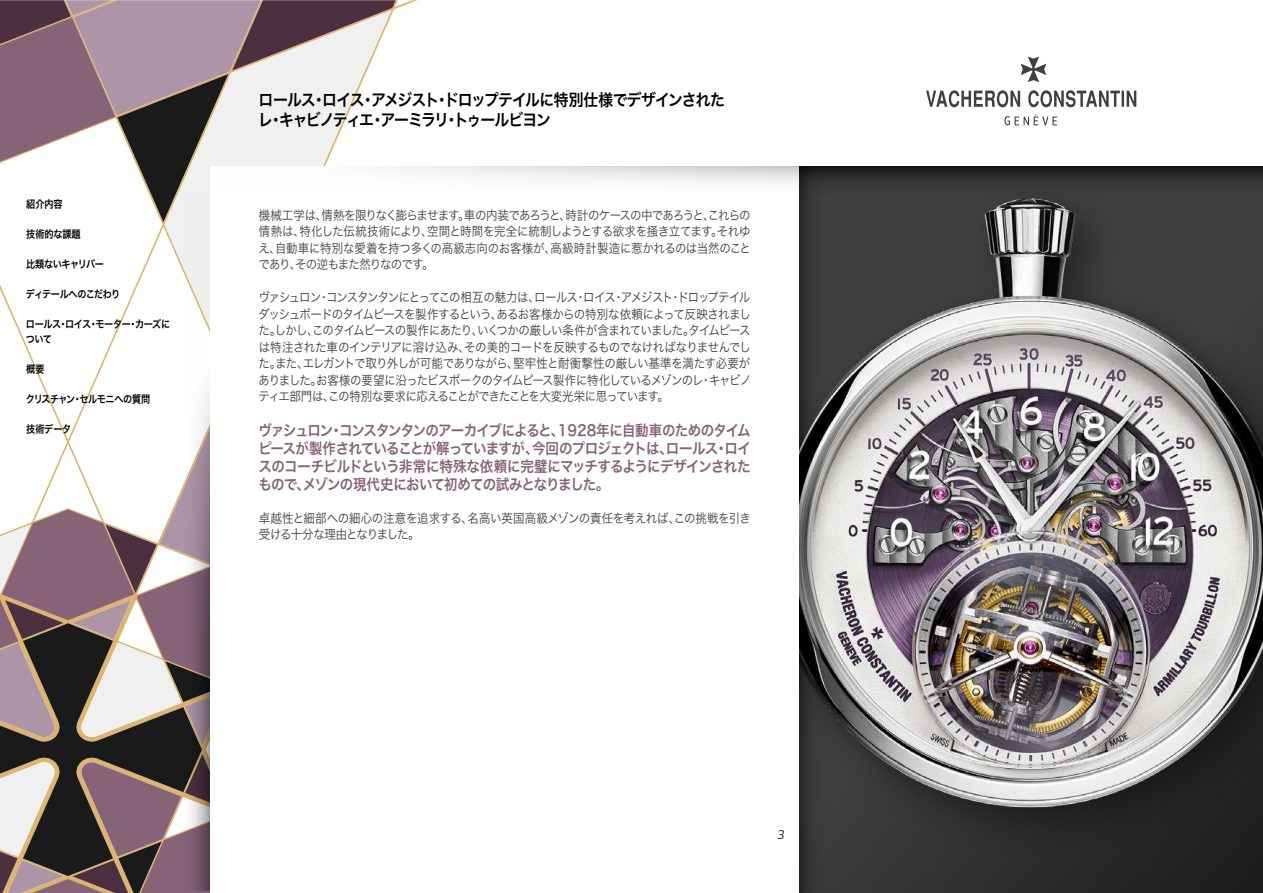
<style>
.page{position:relative;width:1263px;height:893px;background:#fff}
.page>*{position:absolute;margin:0;border:0;box-sizing:border-box;transform-origin:0 0}
.t1{font:16.5px/19.8px "Hira Kaku Pro W6";letter-spacing:-.075em;color:#000;scale:.9 1}
.t2{font:15px/18px "Hira Kaku Pro W6";letter-spacing:-.06em;color:#876378;text-align:justify;scale:.9 1}
.t3{font:12.75px/16.5px "Hira Kaku Pro W3";letter-spacing:-.04em;color:#40403f;text-align:justify;scale:.9 1}
.t4{font:italic 12.75px "Prelo";color:#000}
.t5{font:10.5px/15px "Hira Kaku Pro W6";letter-spacing:-.04em;color:#000;scale:.87 1}
.t6{font:10.5px "Hira Kaku Pro W6";letter-spacing:-.065em;color:#000;scale:.87 1}
</style>
<div class="page">
<svg style="left:0;top:745px;width:163px;height:9px"></svg>
<svg style="left:0;top:754px;width:210px;height:139px"></svg>
<svg style="left:0;top:289px;width:163px;height:456px"></svg>
<svg style="left:0;top:0;width:396px;height:222px"></svg>
<svg style="left:926px;top:57px;width:210px;height:68px"></svg>
<svg style="left:163px;top:190px;width:47px;height:701px"></svg>
<div style="left:210px;top:166px;width:1052px;height:727px;background:#fff"></div>
<svg style="left:385px;top:166px;width:414px;height:17px"></svg>
<img style="left:847px;top:214px;width:416px;height:679px">
<svg style="left:847px;top:166px;width:416px;height:48px"></svg>
<svg style="left:799px;top:166px;width:48px;height:727px"></svg>
<p class="t5" style="left:26px;top:196px;width:43px">紹介内容</p>
<p class="t5" style="left:26px;top:226px;width:64px">技術的な課題</p>
<p class="t5" style="left:26px;top:256px;width:91px">比類ないキャリバー</p>
<p class="t6" style="left:26px;top:285px;width:110px">ディテールへのこだわり</p>
<p class="t5" style="left:26px;top:316px;width:167px">ロールス・ロイス・モーター・カーズについて</p>
<p class="t5" style="left:26px;top:361px;width:23px">概要</p>
<p class="t5" style="left:26px;top:391px;width:145px">クリスチャン・セルモニへの質問</p>
<p class="t5" style="left:26px;top:421px;width:53px">技術データ</p>
<p class="t1" style="left:258px;top:90px;width:520px">ロールス・ロイス・アメジスト・ドロップテイルに特別仕様でデザインされたレ・キャビノティエ・アーミラリ・トゥールビヨン</p>
<p class="t3" style="left:258px;top:206px;width:549px">機械工学は、情熱を限りなく膨らませます。車の内装であろうと、時計のケースの中であろうと、これらの情熱は、特化した伝統技術により、空間と時間を完全に統制しようとする欲求を掻き立てます。それゆえ、自動車に特別な愛着を持つ多くの高級志向のお客様が、高級時計製造に惹かれるのは当然のことであり、その逆もまた然りなのです。</p>
<p class="t3" style="left:258px;top:288px;width:549px">ヴァシュロン・コンスタンタンにとってこの相互の魅力は、ロールス・ロイス・アメジスト・ドロップテイルダッシュボードのタイムピースを製作するという、あるお客様からの特別な依頼によって反映されました。しかし、このタイムピースの製作にあたり、いくつかの厳しい条件が含まれていました。タイムピースは特注された車のインテリアに溶け込み、その美的コードを反映するものでなければなりませんでした。また、エレガントで取り外しが可能でありながら、堅牢性と耐衝撃性の厳しい基準を満たす必要がありました。お客様の要望に沿ったビスポークのタイムピース製作に特化しているメゾンのレ・キャビノティエ部門は、この特別な要求に応えることができたことを大変光栄に思っています。</p>
<p class="t2" style="left:258px;top:421px;width:549px">ヴァシュロン・コンスタンタンのアーカイブによると、1928年に自動車のためのタイムピースが製作されていることが解っていますが、今回のプロジェクトは、ロールス・ロイスのコーチビルドという非常に特殊な依頼に完璧にマッチするようにデザインされたもので、メゾンの現代史において初めての試みとなりました。</p>
<p class="t3" style="left:259px;top:509px;width:548px">卓越性と細部への細心の注意を追求する、名高い英国高級メゾンの責任を考えれば、この挑戦を引き受ける十分な理由となりました。</p>
<p class="t4" style="left:777px;top:826px;width:9px">3</p>
</div>
